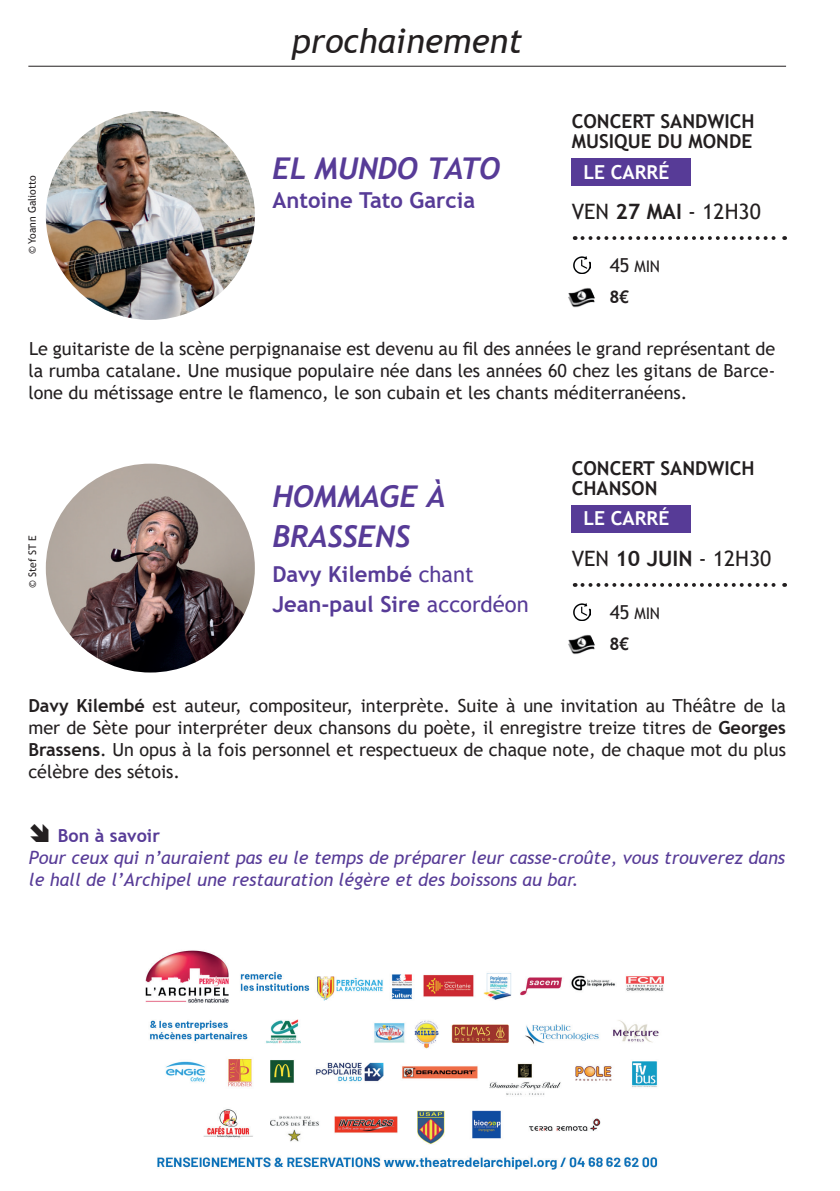
<style>
.page{position:relative;width:840px;height:1191px;background:#fff}
.page>*{position:absolute;margin:0;border:0;box-sizing:border-box;transform-origin:0 0}
.t1{font:italic 34px "Trebuchet MS";color:#231f20}
.t2{font:italic 700 30px/39.4px "Trebuchet";color:#573b97}
.t3{font:700 22px/29.6px "Trebuchet MS";color:#573b97}
.t4{font:21.2px "Trebuchet MS";color:#231f20}
.t5{font:700 19.2px/20px "Trebuchet MS";color:#231f20}
.t6{font:700 19.2px "Trebuchet MS";color:#fff}
.t7{font:18px/22px "Trebuchet MS";color:#231f20;text-align:justify}
.t8{font:italic 18px/22px "Trebuchet MS";color:#573b97}
.t9{font:700 18px "Trebuchet MS";color:#573b97}
.t10{font:700 17.4px "Trebuchet MS";color:#231f20}
.t11{font:16px "Trebuchet MS";letter-spacing:-.02em;color:#231f20}
.t12{font:10.4px "Trebuchet MS";color:#231f20}
.s1{font-weight:700}
.s2{font-size:19.2px}
.s3{font-weight:400}
</style>
<div class="page">
<img style="left:145px;top:950px;width:519px;height:219px">
<hr style="left:28px;top:66px;width:757px;height:1px;background:#231f20">
<img style="left:46px;top:463px;width:209px;height:209px;border-radius:104px">
<img style="left:46px;top:111px;width:209px;height:209px;border-radius:104px">
<img style="left:568px;top:634px;width:27px;height:21px">
<img style="left:568px;top:288px;width:27px;height:20px">
<div style="left:571px;top:505px;width:119px;height:27px;background:#573b97"></div>
<div style="left:571px;top:158px;width:119px;height:27px;background:#573b97"></div>
<svg style="left:582px;top:583px;width:202px;height:4px"></svg>
<svg style="left:582px;top:236px;width:202px;height:4px"></svg>
<img style="left:573px;top:603px;width:17px;height:17px">
<img style="left:573px;top:256px;width:17px;height:17px">
<p class="t12" style="left:26px;top:254px;width:80px;rotate:-90deg">© Yoann Galiotto</p>
<h1 class="t1" style="left:292px;top:21px;width:232px">prochainement</h1>
<h2 class="t2" style="left:272px;top:148px;width:229px">EL MUNDO TATO</h2>
<p class="t3" style="left:272px;top:185px;width:204px">Antoine Tato Garcia</p>
<p class="t5" style="left:571px;top:111px;width:184px">CONCERT SANDWICH<br>MUSIQUE DU MONDE</p>
<p class="t6" style="left:583px;top:160px;width:87px">LE CARRÉ</p>
<p class="t4" style="left:571px;top:198px;width:190px">VEN <span class="s1">27 MAI</span> - 12H30</p>
<p class="t11" style="left:609px;top:256px;width:52px"><span class="s2">45</span> MIN</p>
<p class="t10" style="left:609px;top:286px;width:21px">8€</p>
<p class="t7" style="left:28px;top:338px;width:748px">Le guitariste de la scène perpignanaise est devenu au fil des années le grand représentant de la rumba catalane. Une musique populaire née dans les années 60 chez les gitans de Barce&shy;lone du métissage entre le flamenco, le son cubain et les chants méditerranéens.</p>
<p class="t12" style="left:26px;top:587px;width:54px;rotate:-90deg">© Stef ST E</p>
<h2 class="t2" style="left:272px;top:476px;width:174px">HOMMAGE À<br>BRASSENS</h2>
<p class="t3" style="left:272px;top:559px;width:258px">Davy Kilembé <span class="s3">chant<br></span>Jean-paul Sire <span class="s3">accordéon</span></p>
<p class="t5" style="left:571px;top:458px;width:184px">CONCERT SANDWICH<br>CHANSON</p>
<p class="t6" style="left:583px;top:506px;width:87px">LE CARRÉ</p>
<p class="t4" style="left:571px;top:545px;width:201px">VEN <span class="s1">10 JUIN</span> - 12H30</p>
<p class="t11" style="left:609px;top:603px;width:52px"><span class="s2">45</span> MIN</p>
<p class="t10" style="left:609px;top:632px;width:21px">8€</p>
<p class="t7" style="left:28px;top:694px;width:758px"><span class="s1">Davy Kilembé</span> est auteur, compositeur, interprète. Suite à une invitation au Théâtre de la mer de Sète pour interpréter deux chansons du poète, il enregistre treize titres de <span class="s1">Georges Brassens</span>. Un opus à la fois personnel et respectueux de chaque note, de chaque mot du plus célèbre des sétois.</p>
<p class="t9" style="left:58px;top:824px;width:104px">Bon à savoir</p>
<p class="t8" style="left:29px;top:847px;width:757px">Pour ceux qui n’auraient pas eu le temps de préparer leur casse-croûte, vous trouverez dans le hall de l’Archipel une restauration légère et des boissons au bar.</p>
</div>
